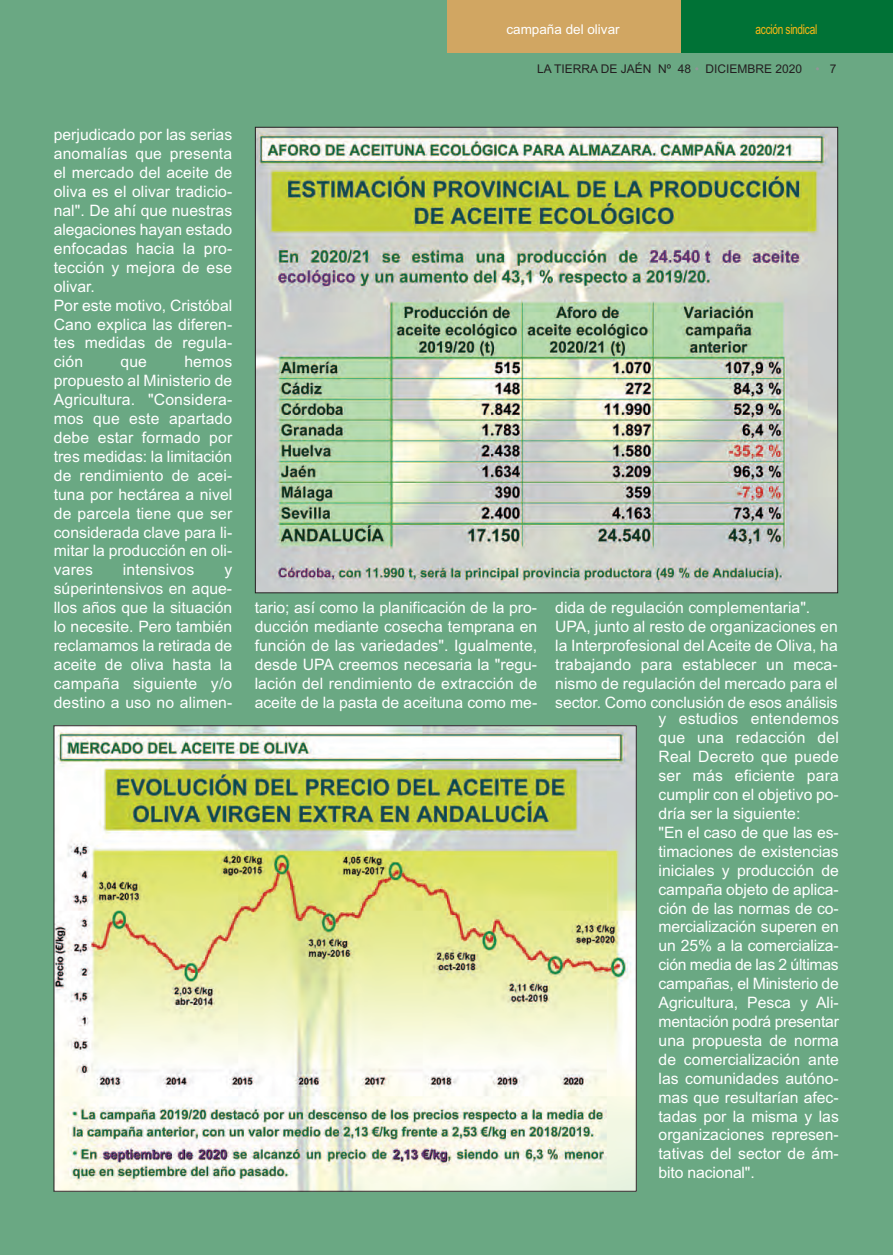
<style>
.page{position:relative;width:893px;height:1255px;background:#fff}
.page>*{position:absolute;margin:0;border:0;box-sizing:border-box;transform-origin:0 0}
.t1{font:15.75px/18.9px "Arial";color:#fff}
.t2{font:13.5px "Arial";color:#fff}
.t3{font:13.5px "Arial";letter-spacing:-.03em;color:#fcb814;scale:.75 1}
.t4{font:12px "Arial";color:#231f20}
.s1{color:#939598}
</style>
<div class="page">
<div style="left:0;top:0;width:893px;height:1254px;background:#6aa883"></div>
<div style="left:676px;top:0;width:217px;height:53px;background:#007236"></div>
<div style="left:447px;top:0;width:233px;height:53px;background:#d1a662"></div>
<img style="left:257px;top:129px;width:579px;height:462px">
<img style="left:56px;top:727px;width:578px;height:462px">
<p class="t2" style="left:506px;top:21px;width:115px">campaña del olivar</p>
<p class="t3" style="left:756px;top:21px;width:84px">acción sindical</p>
<p class="t4" style="left:537px;top:62px;width:301px">LA TIERRA DE JAÉN Nº 48 <span class="s1">•</span> DICIEMBRE 2020 <span class="s1">•</span> 7</p>
<p class="t1" style="left:54px;top:125px;width:180px">perjudicado por las serias anomalías que presenta el mercado del aceite de oliva es el olivar tradicio&shy;nal". De ahí que nuestras alegaciones hayan estado enfocadas hacia la pro&shy;tección y mejora de ese olivar.<br>Por este motivo, Cristóbal<br>Cano explica las diferen&shy;tes medidas de regula&shy;ción</p>
<p class="t1" style="left:54px;top:352px;width:180px;text-align:justify;text-indent:131px">hemos propuesto al Ministerio de Agricultura. "Considera&shy;mos que este apartado debe estar formado por tres medidas: la limitación de rendimiento de acei&shy;tuna por hectárea a nivel de parcela tiene que ser considerada clave para li&shy;mitar la producción en oli&shy;vares</p>
<p class="t1" style="left:120px;top:352px;width:28px">que</p>
<p class="t1" style="left:123px;top:560px;width:73px">intensivos</p>
<p class="t1" style="left:54px;top:560px;width:180px;text-align:justify;text-indent:171px">y súperintensivos en aque&shy;llos años que la situación lo necesite. Pero también reclamamos la retirada de aceite de oliva hasta la campaña siguiente y/o destino a uso no alimen-</p>
<p class="t1" style="left:255px;top:598px;width:284px;text-align:justify">tario; así como la planificación de la pro&shy;ducción mediante cosecha temprana en función de las variedades". Igualmente, desde UPA creemos necesaria la "regu&shy;lación del rendimiento de extracción de aceite de la pasta de aceituna como me-</p>
<p class="t1" style="left:555px;top:598px;width:284px">dida de regulación complementaria".<br>UPA, junto al resto de organizaciones en la Interprofesional del Aceite de Oliva, ha trabajando para establecer un meca&shy;nismo de regulación del mercado para el sector. Como conclusión de esos análisis</p>
<p class="t1" style="left:659px;top:709px;width:182px">y estudios entendemos que una redacción del<br>Real Decreto que puede ser más eficiente para cumplir con el objetivo po&shy;dría ser la siguiente:<br>"En el caso de que las es&shy;timaciones de existencias iniciales y producción de campaña objeto de aplica&shy;ción de las normas de co&shy;mercialización superen en un 25% a la comercializa&shy;ción media de las 2 últimas campañas, el Ministerio de<br>Agricultura, Pesca y Ali&shy;mentación podrá presentar una propuesta de norma de comercialización ante las comunidades autóno&shy;mas que resultarían afec&shy;tadas por la misma y las organizaciones represen&shy;tativas del sector de ám&shy;bito nacional".</p>
</div>
